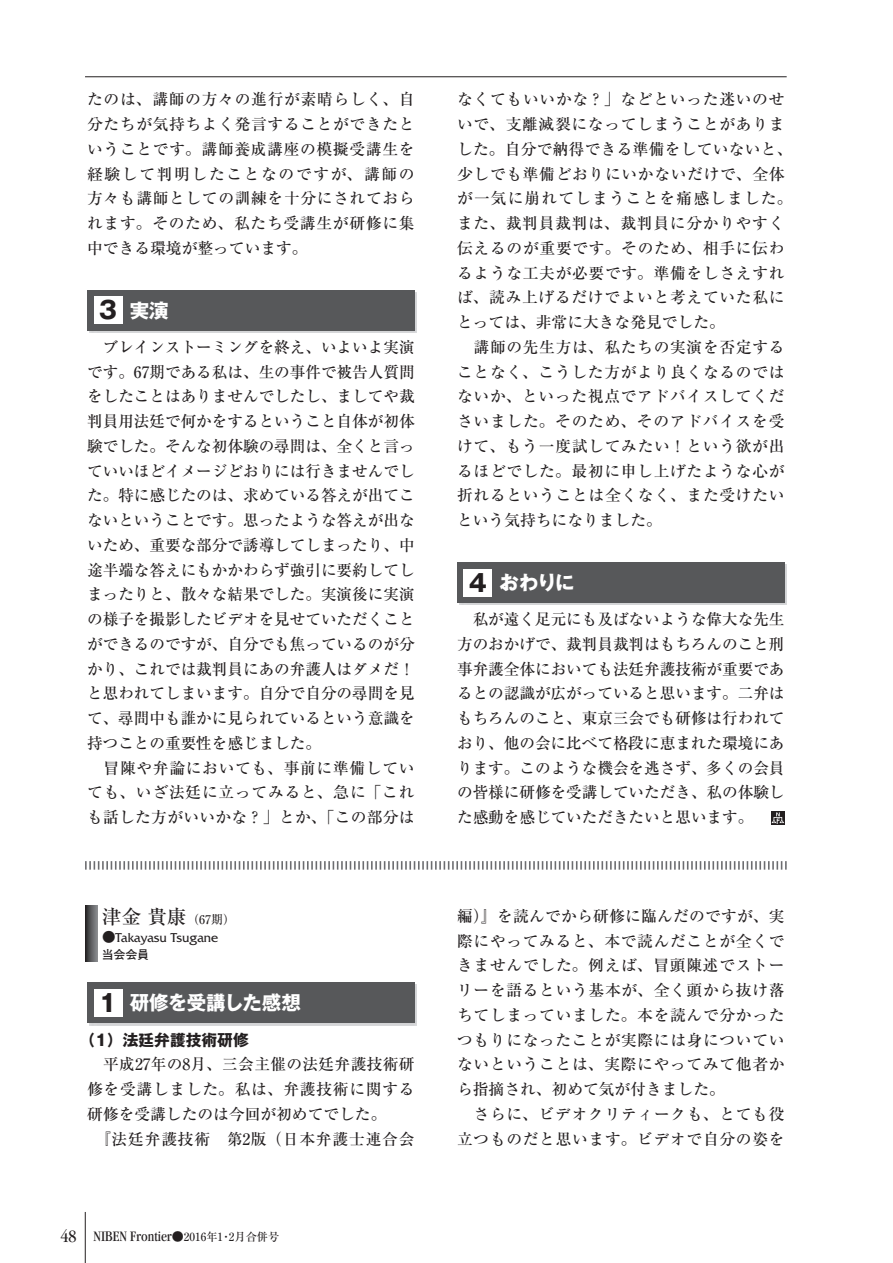
<style>
.page{position:relative;width:893px;height:1263px;background:#fff}
.page>*{position:absolute;margin:0;border:0;box-sizing:border-box;transform-origin:0 0}
.t1{font:19.5px "Gothic MB101 Pro Bold 90 pv RKSJ H";letter-spacing:-.02em;color:#fff}
.t2{font:15.75px/24.8px "Ryumin Pro Medium 90 pv RKSJ H";letter-spacing:.045em;color:#231f20}
.t3{font:15.75px/24.8px "Ryumin Pro Medium 90 pv RKSJ H";color:#231f20}
.t4{font:15.75px/24.8px "Ryumin Pro Medium 90 pv RKSJ H";letter-spacing:.02em;color:#231f20;text-align:justify}
.t5{font:15.75px "Ryumin Pro Medium 90 pv RKSJ H";letter-spacing:.055em;color:#231f20}
.t6{font:15.75px "Gothic MB101 Pro Bold 90 pv RKSJ H";color:#231f20}
.t7{font:condensed 15px "Garamond";color:#231f20}
.t8{font:13.5px "Friz Quadrata";color:#231f20}
.t9{font:12px "Ryumin Pro Medium 90 pv RKSJ H";color:#231f20}
.t10{font:12px "Futo Go B101 Pro Bold 90 pv RKSJ H";color:#231f20}
.s1{font-size:24px;color:#231f20}
.s2{font-size:19.5px}
.s3{font-family:"Futo Go B101 Pro Bold 90 pv RKSJ H"}
.s4{font-size:18px}
.s5{font-family:"Ryumin Pro Medium 90 pv RKSJ H";font-stretch:normal;font-size:12px}
.s6{font-family:"Ryumin Pro Medium 90 pv RKSJ H";font-stretch:normal;font-size:11.25px}
</style>
<div class="page">
<hr style="left:85px;top:1212px;width:1px;height:51px;background:#231f20">
<img style="left:89px;top:292px;width:328px;height:41px">
<div style="left:87px;top:290px;width:328px;height:40px;background:#57585a"></div>
<div style="left:94px;top:296px;width:28px;height:28px;background:#fff"></div>
<img style="left:459px;top:564px;width:328px;height:41px">
<div style="left:457px;top:562px;width:327px;height:41px;background:#57585a"></div>
<div style="left:463px;top:569px;width:29px;height:27px;background:#fff"></div>
<div style="left:771px;top:812px;width:13px;height:13px;background:#231f20"></div>
<svg style="left:771px;top:812px;width:13px;height:12px"></svg>
<div style="left:87px;top:983px;width:328px;height:40px;background:#57585a"></div>
<div style="left:94px;top:989px;width:28px;height:28px;background:#fff"></div>
<svg style="left:85px;top:861px;width:702px;height:9px"></svg>
<hr style="left:85px;top:77px;width:702px;height:1px;background:#231f20">
<svg style="left:85px;top:906px;width:13px;height:55px"></svg>
<p class="t4" style="left:87px;top:89px;width:329px">たのは、講師の方々の進行が素晴らしく、自分たちが気持ちよく発言することができたということです。講師養成講座の模擬受講生を経験して判明したことなのですが、講師の方々も講師としての訓練を十分にされておられます。そのため、私たち受講生が研修に集中できる環境が整っています。</p>
<p class="t1" style="left:99px;top:303px;width:71px"><span class="s1">3</span> 実演</p>
<p class="t3" style="left:87px;top:337px;width:329px">　ブレインストーミングを終え、いよいよ実演です。67期である私は、生の事件で被告人質問をしたことはありませんでしたし、ましてや裁判員用法廷で何かをするということ自体が初体験でした。そんな初体験の尋問は、全くと言っていいほどイメージどおりには行きませんでした。特に感じたのは、求めている答えが出てこないということです。思ったような答えが出ないため、重要な部分で誘導してしまったり、中途半端な答えにもかかわらず強引に要約してしまったりと、散々な結果でした。実演後に実演の様子を撮影したビデオを見せていただくことができるのですが、自分でも焦っているのが分かり、これでは裁判員にあの弁護人はダメだ！と思われてしまいます。自分で自分の尋問を見て、尋問中も誰かに見られているという意識を持つことの重要性を感じました。<br>　冒陳や弁論においても、事前に準備していても、いざ法廷に立ってみると、急に「これも話した方がいいかな？」とか、「この部分は</p>
<p class="t9" style="left:102px;top:914px;width:134px"><span class="s2">津金 貴康</span> （67期）</p>
<p class="t8" style="left:102px;top:933px;width:118px"><span class="s3">●</span>Takayasu Tsugane</p>
<p class="t10" style="left:102px;top:950px;width:49px">当会会員</p>
<p class="t1" style="left:99px;top:996px;width:204px"><span class="s1">1</span> 研修を受講した感想</p>
<p class="t6" style="left:79px;top:1034px;width:171px">（1）法廷弁護技術研修</p>
<p class="t4" style="left:87px;top:1054px;width:329px">　平成27年の8月、三会主催の法廷弁護技術研</p>
<p class="t2" style="left:87px;top:1079px;width:329px">修を受講しました。私は、弁護技術に関する</p>
<p class="t3" style="left:87px;top:1103px;width:301px">研修を受講したのは今回が初めてでした。</p>
<p class="t5" style="left:95px;top:1133px;width:321px">『法廷弁護技術　第2版（日本弁護士連合会</p>
<p class="t7" style="left:61px;top:1230px;width:220px"><span class="s4">48</span> NIBEN Frontier<span class="s5">●</span><span class="s6">2016年1・2月合併号</span></p>
<p class="t2" style="left:457px;top:89px;width:337px">なくてもいいかな？」などといった迷いのせいで、支離滅裂になってしまうことがありました。自分で納得できる準備をしていないと、少しでも準備どおりにいかないだけで、全体が一気に崩れてしまうことを痛感しました。また、裁判員裁判は、裁判員に分かりやすく伝えるのが重要です。そのため、相手に伝わるような工夫が必要です。準備をしさえすれば、読み上げるだけでよいと考えていた私にとっては、非常に大きな発見でした。<br>　講師の先生方は、私たちの実演を否定することなく、こうした方がより良くなるのではないか、といった視点でアドバイスしてくださいました。そのため、そのアドバイスを受けて、もう一度試してみたい！という欲が出るほどでした。最初に申し上げたような心が折れるということは全くなく、また受けたいという気持ちになりました。</p>
<p class="t1" style="left:469px;top:575px;width:107px"><span class="s1">4</span> おわりに</p>
<p class="t4" style="left:457px;top:609px;width:329px">　私が遠く足元にも及ばないような偉大な先生方のおかげで、裁判員裁判はもちろんのこと刑事弁護全体においても法廷弁護技術が重要であるとの認識が広がっていると思います。二弁はもちろんのこと、東京三会でも研修は行われており、他の会に比べて格段に恵まれた環境にあります。このような機会を逃さず、多くの会員の皆様に研修を受講していただき、私の体験した感動を感じていただきたいと思います。</p>
<p class="t2" style="left:457px;top:905px;width:329px">編）』を読んでから研修に臨んだのですが、実際にやってみると、本で読んだことが全くできませんでした。例えば、冒頭陳述でストーリーを語るという基本が、全く頭から抜け落ちてしまっていました。本を読んで分かったつもりになったことが実際には身についていないということは、実際にやってみて他者から指摘され、初めて気が付きました。<br>　さらに、ビデオクリティークも、とても役立つものだと思います。ビデオで自分の姿を</p>
</div>
